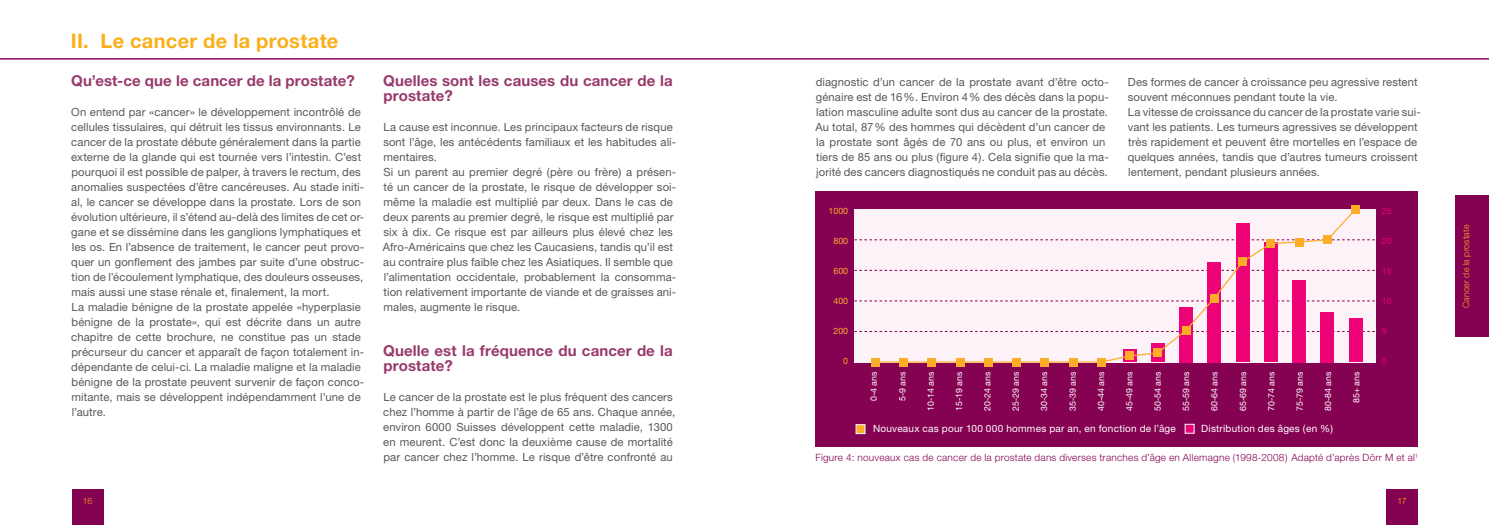
<style>
.page{position:relative;width:1489px;height:525px;background:#fff}
.page>*{position:absolute;margin:0;border:0;box-sizing:border-box;transform-origin:0 0}
.t1{font:700 20px "Helvetica Neue";letter-spacing:.015em;color:#faaf18}
.t2{font:700 15px/15px "Helvetica Neue";letter-spacing:.005em;color:#983a6b}
.t3{font:11.25px/15px "Helvetica Neue";letter-spacing:.01em;color:#57585a}
.t4{font:300 10px "Helvetica Neue";letter-spacing:.025em;color:#850152}
.t5{font:10px "Helvetica Neue";letter-spacing:.025em;color:#fff}
.t6{font:8.75px "Helvetica Neue";color:#fff}
.t7{font:300 8.75px "Helvetica Neue";letter-spacing:.015em;color:#faaf18}
.t8{font:8.75px "Helvetica Neue";color:#fbad2a}
.t9{font:8.75px "Helvetica Neue";color:#ed0277}
</style>
<div class="page">
<div style="left:71px;top:489px;width:32px;height:35px;background:#850152"></div>
<hr style="left:0;top:58px;width:1488px;height:1px;background:#850152">
<div style="left:1385px;top:489px;width:32px;height:35px;background:#850152"></div>
<div style="left:815px;top:191px;width:602px;height:255px;background:#850152"></div>
<div style="left:855px;top:424px;width:10px;height:10px;background:#fbad28;border:1px solid #fff"></div>
<div style="left:1184px;top:423px;width:10px;height:10px;background:#ed0277;border:1px solid #fff"></div>
<div style="left:1455px;top:195px;width:33px;height:142px;background:#850152"></div>
<div style="left:854px;top:209px;width:521px;height:153px;background:#fdf2f7"></div>
<svg style="left:854px;top:239px;width:521px;height:1px"></svg>
<svg style="left:854px;top:270px;width:521px;height:1px"></svg>
<svg style="left:854px;top:300px;width:521px;height:1px"></svg>
<svg style="left:854px;top:331px;width:521px;height:1px"></svg>
<div style="left:1348px;top:318px;width:14px;height:44px;background:#ed0277"></div>
<div style="left:871px;top:357px;width:8px;height:9px;background:#fbad2a"></div>
<div style="left:899px;top:357px;width:8px;height:9px;background:#fbad2a"></div>
<div style="left:927px;top:357px;width:9px;height:9px;background:#fbad2a"></div>
<div style="left:955px;top:357px;width:9px;height:9px;background:#fbad2a"></div>
<div style="left:984px;top:357px;width:8px;height:9px;background:#fbad2a"></div>
<div style="left:1012px;top:357px;width:8px;height:9px;background:#fbad2a"></div>
<div style="left:1040px;top:357px;width:9px;height:9px;background:#fbad2a"></div>
<div style="left:1096px;top:357px;width:9px;height:9px;background:#fbad2a"></div>
<div style="left:1068px;top:357px;width:9px;height:9px;background:#fbad2a"></div>
<div style="left:1351px;top:205px;width:8px;height:8px;background:#fbad2a"></div>
<svg style="left:874px;top:213px;width:483px;height:150px"></svg>
<h1 class="t1" style="left:71px;top:28px;width:269px">II. Le cancer de la prostate</h1>
<h2 class="t2" style="left:71px;top:73px;width:285px">Qu’est-ce que le cancer de la prostate?</h2>
<p class="t3" style="left:71px;top:104px;width:294px">On entend par «cancer» le développement incontrôlé de cellules tissulaires, qui détruit les tissus environnants. Le cancer de la prostate débute généralement dans la partie externe de la glande qui est tournée vers l’intestin. C’est pourquoi il est possible de palper, à travers le rectum, des anomalies suspectées d’être cancéreuses. Au stade initi&shy;al, le cancer se développe dans la prostate. Lors de son évolution ultérieure, il s’étend au-delà des limites de cet or&shy;gane et se dissémine dans les ganglions lymphatiques et les os. En l’absence de traitement, le cancer peut provo&shy;quer un gonflement des jambes par suite d’une obstruc&shy;tion de l’écoulement lymphatique, des douleurs osseuses, mais aussi une stase rénale et, finalement, la mort.<br>La maladie bénigne de la prostate appelée «hyperplasie bénigne de la prostate», qui est décrite dans un autre chapitre de cette brochure, ne constitue pas un stade précurseur du cancer et apparaît de façon totalement in&shy;dépendante de celui-ci. La maladie maligne et la maladie bénigne de la prostate peuvent survenir de façon conco&shy;mitante, mais se développent indépendamment l’une de l’autre.</p>
<h2 class="t2" style="left:383px;top:73px;width:291px">Quelles sont les causes du cancer de la prostate?</h2>
<p class="t3" style="left:383px;top:119px;width:295px">La cause est inconnue. Les principaux facteurs de risque sont l’âge, les antécédents familiaux et les habitudes ali&shy;mentaires.<br>Si un parent au premier degré (père ou frère) a présen&shy;té un cancer de la prostate, le risque de développer soi&shy;même la maladie est multiplié par deux. Dans le cas de deux parents au premier degré, le risque est multiplié par six à dix. Ce risque est par ailleurs plus élevé chez les Afro-Américains que chez les Caucasiens, tandis qu’il est au contraire plus faible chez les Asiatiques. Il semble que l’alimentation occidentale, probablement la consomma&shy;tion relativement importante de viande et de graisses ani&shy;males, augmente le risque.</p>
<h2 class="t2" style="left:383px;top:343px;width:291px">Quelle est la fréquence du cancer de la prostate?</h2>
<p class="t3" style="left:383px;top:389px;width:293px">Le cancer de la prostate est le plus fréquent des cancers chez l’homme à partir de l’âge de 65 ans. Chaque année, environ 6000 Suisses développent cette maladie, 1300 en meurent. C’est donc la deuxième cause de mortalité par cancer chez l’homme. Le risque d’être confronté au</p>
<p class="t3" style="left:815px;top:74px;width:295px">diagnostic d’un cancer de la prostate avant d’être octo&shy;génaire est de 16%. Environ 4% des décès dans la popu&shy;lation masculine adulte sont dus au cancer de la prostate.<br>Au total, 87% des hommes qui décèdent d’un cancer de la prostate sont âgés de 70 ans ou plus, et environ un tiers de 85 ans ou plus (figure 4). Cela signifie que la ma&shy;jorité des cancers diagnostiqués ne conduit pas au décès.</p>
<p class="t3" style="left:1127px;top:74px;width:294px">Des formes de cancer à croissance peu agressive restent souvent méconnues pendant toute la vie.<br>La vitesse de croissance du cancer de la prostate varie sui&shy;vant les patients. Les tumeurs agressives se développent très rapidement et peuvent être mortelles en l’espace de quelques années, tandis que d’autres tumeurs croissent lentement, pendant plusieurs années.</p>
<p class="t8" style="left:828px;top:205px;width:21px">1000</p>
<p class="t8" style="left:833px;top:235px;width:16px">800</p>
<p class="t8" style="left:833px;top:265px;width:16px">600</p>
<p class="t8" style="left:833px;top:295px;width:16px">400</p>
<p class="t8" style="left:833px;top:325px;width:16px">200</p>
<p class="t8" style="left:843px;top:355px;width:6px">0</p>
<p class="t6" style="left:868px;top:401px;width:31px;rotate:-90deg">0-4 ans</p>
<p class="t6" style="left:897px;top:401px;width:31px;rotate:-90deg">5-9 ans</p>
<p class="t6" style="left:925px;top:411px;width:41px;rotate:-90deg">10-14 ans</p>
<p class="t6" style="left:953px;top:411px;width:41px;rotate:-90deg">15-19 ans</p>
<p class="t6" style="left:982px;top:411px;width:41px;rotate:-90deg">20-24 ans</p>
<p class="t6" style="left:1010px;top:411px;width:41px;rotate:-90deg">25-29 ans</p>
<p class="t6" style="left:1038px;top:411px;width:41px;rotate:-90deg">30-34 ans</p>
<p class="t6" style="left:1067px;top:411px;width:41px;rotate:-90deg">35-39 ans</p>
<p class="t6" style="left:1095px;top:411px;width:41px;rotate:-90deg">40-44 ans</p>
<p class="t6" style="left:1124px;top:411px;width:41px;rotate:-90deg">45-49 ans</p>
<p class="t6" style="left:1152px;top:411px;width:41px;rotate:-90deg">50-54 ans</p>
<p class="t6" style="left:1180px;top:411px;width:41px;rotate:-90deg">55-59 ans</p>
<p class="t6" style="left:1209px;top:411px;width:41px;rotate:-90deg">60-64 ans</p>
<p class="t6" style="left:1237px;top:411px;width:41px;rotate:-90deg">65-69 ans</p>
<p class="t6" style="left:1265px;top:411px;width:41px;rotate:-90deg">70-74 ans</p>
<p class="t6" style="left:1294px;top:411px;width:41px;rotate:-90deg">75-79 ans</p>
<p class="t6" style="left:1322px;top:411px;width:41px;rotate:-90deg">80-84 ans</p>
<p class="t6" style="left:1351px;top:403px;width:33px;rotate:-90deg">85+ ans</p>
<p class="t5" style="left:873px;top:422px;width:304px">Nouveaux cas pour 100 000 hommes par an, en fonction de l’âge</p>
<p class="t5" style="left:1201px;top:422px;width:133px">Distribution des âges (en %)</p>
<p class="t9" style="left:1381px;top:205px;width:11px">25</p>
<p class="t9" style="left:1381px;top:235px;width:11px">20</p>
<p class="t9" style="left:1381px;top:265px;width:11px">15</p>
<p class="t9" style="left:1381px;top:295px;width:11px">10</p>
<p class="t9" style="left:1381px;top:325px;width:6px">5</p>
<p class="t9" style="left:1381px;top:355px;width:6px">0</p>
<p class="t4" style="left:815px;top:451px;width:604px">Figure 4: nouveaux cas de cancer de la prostate dans diverses tranches d’âge en Allemagne (1998-2008) Adapté d’après Dörr M et al<sup>1</sup></p>
<p class="t7" style="left:83px;top:495px;width:11px">16</p>
<p class="t7" style="left:1397px;top:495px;width:11px">17</p>
<p class="t7" style="left:1460px;top:308px;width:85px;rotate:-90deg">Cancer de la prostate</p>
</div>
